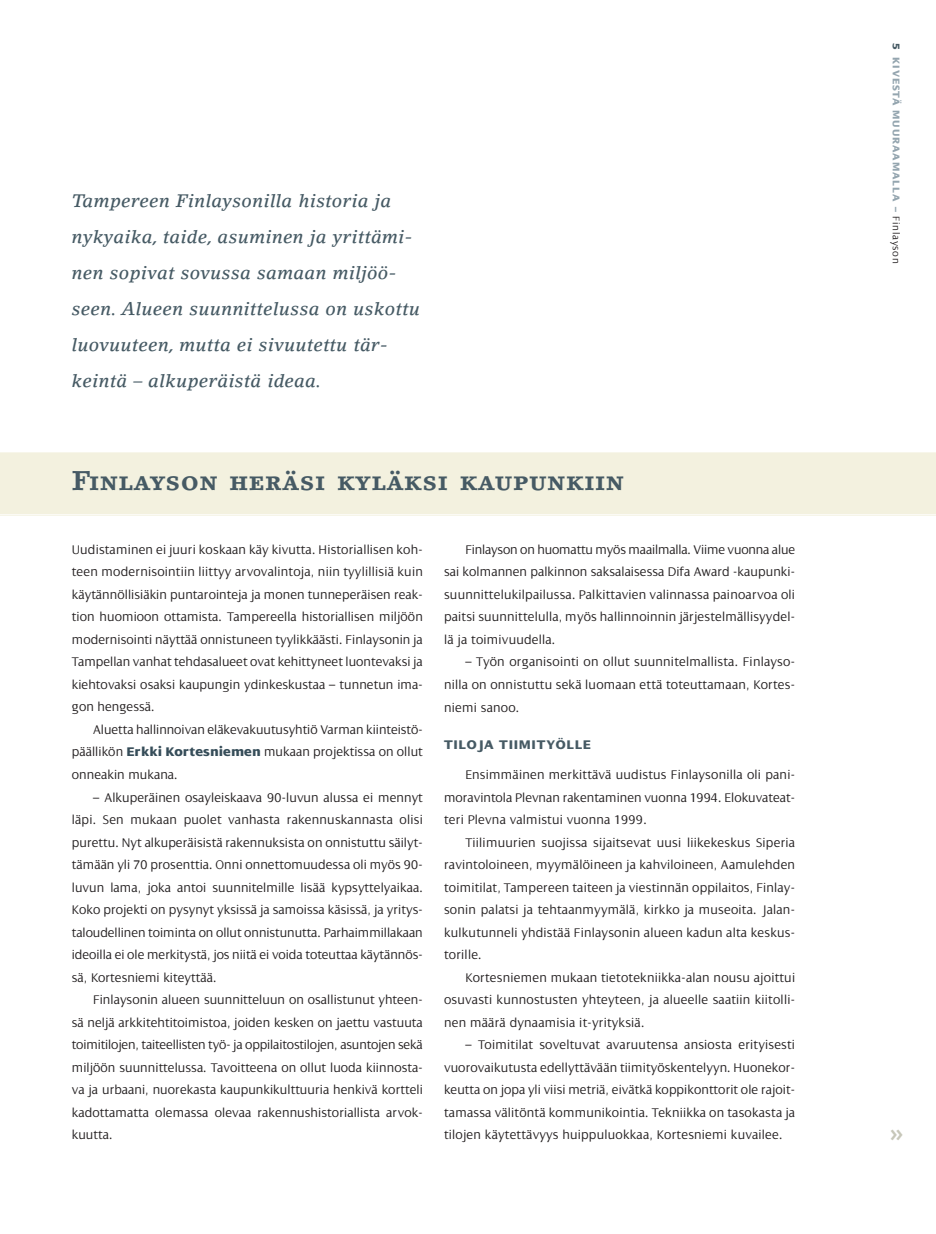
<style>
.page{position:relative;width:936px;height:1234px;background:#fff}
.page>*{position:absolute;margin:0;border:0;box-sizing:border-box;transform-origin:0 0}
.t1{font:27px "Lino Letter Bold SC";letter-spacing:.045em;color:#465a64}
.t2{font:27px "Lino Letter Bold SC";color:#c7c7b9}
.t3{font:18px/36px "Lino Letter Medium Italic Os F";letter-spacing:.015em;color:#465a64}
.t4{font:300 13.5px/22.5px "Dialog";letter-spacing:.015em;color:#231f20;text-align:justify}
.t5{font:13.5px "Dialog X Bold";letter-spacing:.05em;color:#465a64}
.t6{font:10.5px "Dialog X Bold";letter-spacing:.085em;color:#94a5af}
.s1{font-family:"Dialog X Bold";font-weight:400;color:#364d59}
.s2{color:#465a64}
.s3{font-family:"Dialog";font-weight:300;color:#231f20}
</style>
<div class="page">
<div style="left:0;top:452px;width:935px;height:64px;background:#f3f1df"></div>
<h2 class="t3" style="left:72px;top:184px;width:350px">Tampereen Finlaysonilla historia ja nykyaika, taide, asuminen ja yrittämi&shy;nen sopivat sovussa samaan miljöö&shy;seen. Alueen suunnittelussa on uskottu luovuuteen, mutta ei sivuutettu tär&shy;keintä – alkuperäistä ideaa.</h2>
<h1 class="t1" style="left:72px;top:465px;width:553px">Finlayson heräsi kyläksi kaupunkiin</h1>
<p class="t4" style="left:72px;top:539px;width:352px">Uudistaminen ei juuri koskaan käy kivutta. Historiallisen koh&shy;teen modernisointiin liittyy arvovalintoja, niin tyylillisiä kuin käytännöllisiäkin puntarointeja ja monen tunneperäisen reak&shy;tion huomioon ottamista. Tampereella historiallisen miljöön modernisointi näyttää onnistuneen tyylikkäästi. Finlaysonin ja Tampellan vanhat tehdasalueet ovat kehittyneet luontevaksi ja kiehtovaksi osaksi kaupungin ydinkeskustaa – tunnetun ima&shy;gon hengessä.</p>
<p class="t4" style="left:72px;top:719px;width:352px;text-indent:21px">Aluetta hallinnoivan eläkevakuutusyhtiö Varman kiinteistö&shy;päällikön <span class="s1">Erkki Kortesniemen</span> mukaan projektissa on ollut onneakin mukana.</p>
<p class="t4" style="left:72px;top:787px;width:352px;text-indent:21px">– Alkuperäinen osayleiskaava 90-luvun alussa ei mennyt läpi. Sen mukaan puolet vanhasta rakennuskannasta olisi purettu. Nyt alkuperäisistä rakennuksista on onnistuttu säilyt&shy;tämään yli 70 prosenttia. Onni onnettomuudessa oli myös 90- luvun lama, joka antoi suunnitelmille lisää kypsyttelyaikaa.<br>Koko projekti on pysynyt yksissä ja samoissa käsissä, ja yritys&shy;taloudellinen toiminta on ollut onnistunutta. Parhaimmillakaan ideoilla ei ole merkitystä, jos niitä ei voida toteuttaa käytännös&shy;sä, Kortesniemi kiteyttää.</p>
<p class="t4" style="left:72px;top:989px;width:352px;text-indent:21px">Finlaysonin alueen suunnitteluun on osallistunut yhteen&shy;sä neljä arkkitehtitoimistoa, joiden kesken on jaettu vastuuta toimitilojen, taiteellisten työ- ja oppilaitostilojen, asuntojen sekä miljöön suunnittelussa. Tavoitteena on ollut luoda kiinnosta&shy;va ja urbaani, nuorekasta kaupunkikulttuuria henkivä kortteli kadottamatta olemassa olevaa rakennushistoriallista arvok&shy;kuutta.</p>
<p class="t4" style="left:444px;top:539px;width:352px;text-indent:21px">Finlayson on huomattu myös maailmalla. Viime vuonna alue sai kolmannen palkinnon saksalaisessa Difa Award -kaupunki&shy;suunnittelukilpailussa. Palkittavien valinnassa painoarvoa oli paitsi suunnittelulla, myös hallinnoinnin järjestelmällisyydel&shy;lä ja toimivuudella.</p>
<p class="t4" style="left:444px;top:652px;width:352px;text-indent:21px">– Työn organisointi on ollut suunnitelmallista. Finlayso&shy;nilla on onnistuttu sekä luomaan että toteuttamaan, Kortes&shy;niemi sanoo.</p>
<p class="t5" style="left:444px;top:739px;width:148px">TILOJA TIIMITYÖLLE</p>
<p class="t4" style="left:444px;top:764px;width:352px;text-indent:21px">Ensimmäinen merkittävä uudistus Finlaysonilla oli pani&shy;moravintola Plevnan rakentaminen vuonna 1994. Elokuvateat&shy;teri Plevna valmistui vuonna 1999.</p>
<p class="t4" style="left:444px;top:832px;width:352px;text-indent:21px">Tiilimuurien suojissa sijaitsevat uusi liikekeskus Siperia ravintoloineen, myymälöineen ja kahviloineen, Aamulehden toimitilat, Tampereen taiteen ja viestinnän oppilaitos, Finlay&shy;sonin palatsi ja tehtaanmyymälä, kirkko ja museoita. Jalan&shy;kulkutunneli yhdistää Finlaysonin alueen kadun alta keskus&shy;torille.</p>
<p class="t4" style="left:444px;top:967px;width:352px;text-indent:21px">Kortesniemen mukaan tietotekniikka-alan nousu ajoittui osuvasti kunnostusten yhteyteen, ja alueelle saatiin kiitolli&shy;nen määrä dynaamisia it-yrityksiä.</p>
<p class="t4" style="left:444px;top:1034px;width:352px;text-indent:21px">– Toimitilat soveltuvat avaruutensa ansiosta erityisesti vuorovaikutusta edellyttävään tiimityöskentelyyn. Huonekor&shy;keutta on jopa yli viisi metriä, eivätkä koppikonttorit ole rajoit&shy;tamassa välitöntä kommunikointia. Tekniikka on tasokasta ja tilojen käytettävyys huippuluokkaa, Kortesniemi kuvailee.</p>
<p class="t6" style="left:900px;top:43px;width:222px;rotate:90deg"><span class="s2">5</span> KIVESTÄ MUURAAMALLA – <span class="s3">Finlayson</span></p>
<h1 class="t2" style="left:889px;top:1116px;width:16px">››</h1>
</div>
